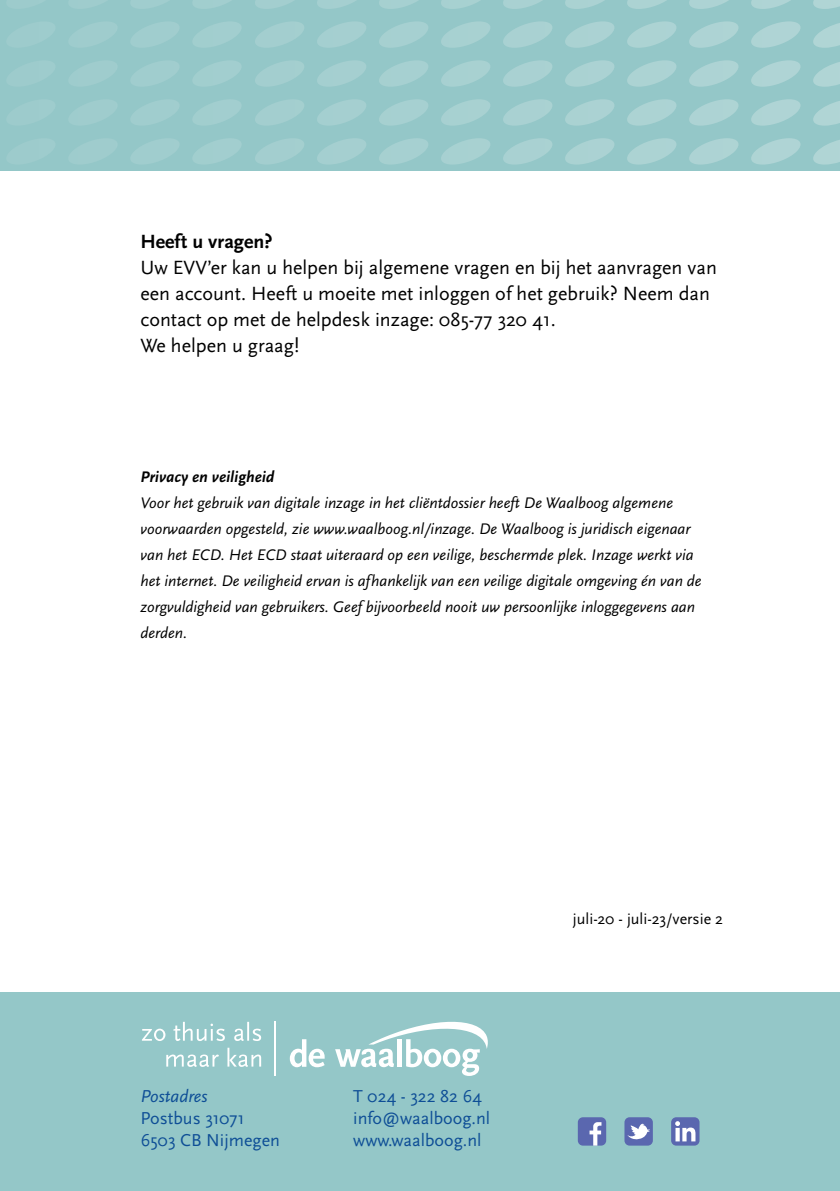
<style>
.page{position:relative;width:840px;height:1191px;background:#fff}
.page>*{position:absolute;margin:0;border:0;box-sizing:border-box;transform-origin:0 0}
.t1{font:20px/26px "Scala Sans Pro";color:#000}
.t2{font:700 20px "Scala Sans Pro";color:#000}
.t3{font:18px/22px "Scala Sans Pro";color:#0e4e96}
.t4{font:italic 18px "Scala Sans Pro";color:#0e4e96}
.t5{font:italic 16px/26px "Scala Sans Pro";color:#000}
.t6{font:16px "Scala Sans Pro";color:#000}
.t7{font:italic 700 16px "Scala Sans Pro";color:#000}
</style>
<div class="page">
<svg style="left:0;top:48px;width:839px;height:122px;background:#9acaca"></svg>
<svg style="left:0;top:0;width:839px;height:48px;background:#9acacb"></svg>
<div style="left:0;top:992px;width:839px;height:199px;background:#94c7c8"></div>
<svg style="left:289px;top:1039px;width:35px;height:28px"></svg>
<svg style="left:335px;top:1021px;width:153px;height:55px"></svg>
<svg style="left:166px;top:1047px;width:95px;height:20px"></svg>
<svg style="left:142px;top:1021px;width:119px;height:20px"></svg>
<hr style="left:274px;top:1021px;width:2px;height:55px;background:#fff">
<div style="left:577px;top:1117px;width:29px;height:28px;background:#5a67af;border-radius:5px"></div>
<svg style="left:589px;top:1122px;width:12px;height:23px"></svg>
<div style="left:624px;top:1117px;width:28px;height:28px;background:#5a67af;border-radius:5px"></div>
<svg style="left:627px;top:1123px;width:22px;height:17px"></svg>
<svg style="left:670px;top:1117px;width:29px;height:28px"></svg>
<svg style="left:674px;top:1121px;width:21px;height:20px"></svg>
<p class="t2" style="left:140px;top:230px;width:134px">Heeft u vragen?</p>
<p class="t1" style="left:140px;top:255px;width:577px">Uw EVV’er kan u helpen bij algemene vragen en bij het aanvragen van een account. Heeft u moeite met inloggen of het gebruik? Neem dan contact op met de helpdesk inzage: 085-77 320 41.<br>We helpen u graag!</p>
<p class="t7" style="left:140px;top:468px;width:135px">Privacy en veiligheid</p>
<p class="t5" style="left:140px;top:490px;width:562px">Voor het gebruik van digitale inzage in het cliëntdossier heeft De Waalboog algemene voorwaarden opgesteld, zie www.waalboog.nl/inzage. De Waalboog is juridisch eigenaar van het ECD. Het ECD staat uiteraard op een veilige, beschermde plek. Inzage werkt via het internet. De veiligheid ervan is afhankelijk van een veilige digitale omgeving én van de zorgvuldigheid van gebruikers. Geef bijvoorbeeld nooit uw persoonlijke inloggegevens aan derden.</p>
<p class="t4" style="left:140px;top:1085px;width:69px">Postadres</p>
<p class="t3" style="left:140px;top:1106px;width:141px">Postbus 31071<br>6503 CB Nijmegen</p>
<p class="t3" style="left:353px;top:1084px;width:138px">T 024 - 322 82 64 info@waalboog.nl www.waalboog.nl</p>
<p class="t6" style="left:572px;top:910px;width:152px">juli-20 - juli-23/versie 2</p>
</div>
